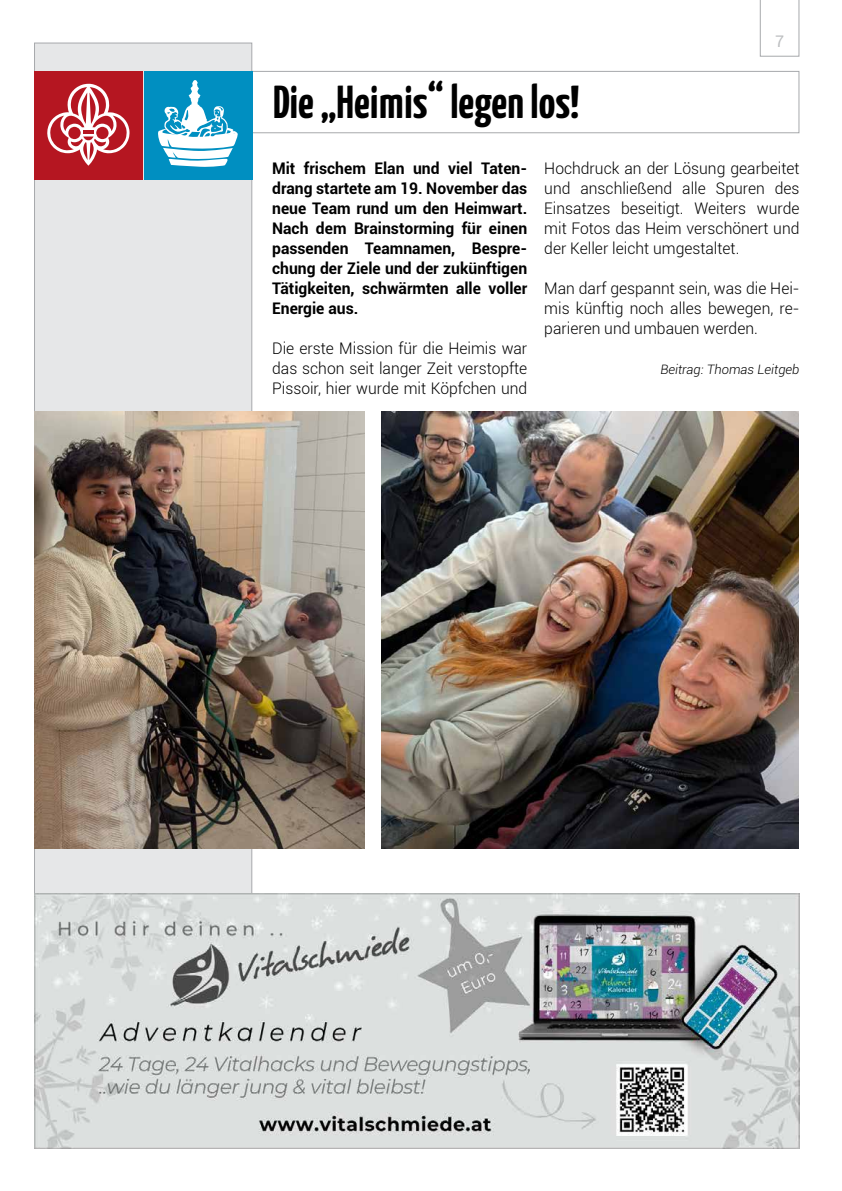
<style>
.page{position:relative;width:842px;height:1191px;background:#fff}
.page>*{position:absolute;margin:0;border:0;box-sizing:border-box;transform-origin:0 0}
.t1{font:700 46px "Yanone Kaffeesatz";color:#000}
.t2{font:300 16px/20px "Roboto";color:#000;text-align:justify}
.t3{font:700 16px/20px "Roboto";color:#000;text-align:justify}
.t4{font:16px "Roboto";color:#bcbec0}
.t5{font:italic 300 13px "Roboto";color:#000}
</style>
<div class="page">
<div style="left:244px;top:71px;width:555px;height:62px;border:1px solid #a7a9ac"></div>
<svg style="left:760px;top:0;width:39px;height:57px"></svg>
<div style="left:34px;top:43px;width:218px;height:1105px;background:#e6e7e8;border:1px solid #a7a9ac"></div>
<img style="left:34px;top:893px;width:765px;height:255px">
<div style="left:144px;top:71px;width:108px;height:108px;background:#008fc1"></div>
<svg style="left:158px;top:80px;width:80px;height:87px"></svg>
<div style="left:34px;top:71px;width:109px;height:108px;background:#b51621"></div>
<svg style="left:47px;top:84px;width:83px;height:82px"></svg>
<img style="left:381px;top:411px;width:418px;height:437px">
<img style="left:34px;top:411px;width:330px;height:437px">
<h1 class="t1" style="left:273px;top:70px;width:308px">Die „Heimis“ legen los!</h1>
<p class="t4" style="left:775px;top:30px;width:11px">7</p>
<p class="t3" style="left:272px;top:157px;width:257px">Mit frischem Elan und viel Taten&shy;drang startete am 19. November das neue Team rund um den Heimwart.<br>Nach dem Brainstorming für einen passenden Teamnamen, Bespre&shy;chung der Ziele und der zukünftigen Tätigkeiten, schwärmten alle voller Energie aus.</p>
<p class="t2" style="left:272px;top:337px;width:257px">Die erste Mission für die Heimis war das schon seit langer Zeit verstopfte Pissoir, hier wurde mit Köpfchen und</p>
<p class="t2" style="left:544px;top:157px;width:257px">Hochdruck an der Lösung gearbeitet und anschließend alle Spuren des Einsatzes beseitigt. Weiters wurde mit Fotos das Heim verschönert und der Keller leicht umgestaltet.</p>
<p class="t2" style="left:544px;top:277px;width:257px">Man darf gespannt sein, was die Hei&shy;mis künftig noch alles bewegen, re&shy;parieren und umbauen werden.</p>
<p class="t5" style="left:660px;top:360px;width:141px">Beitrag: Thomas Leitgeb</p>
</div>
